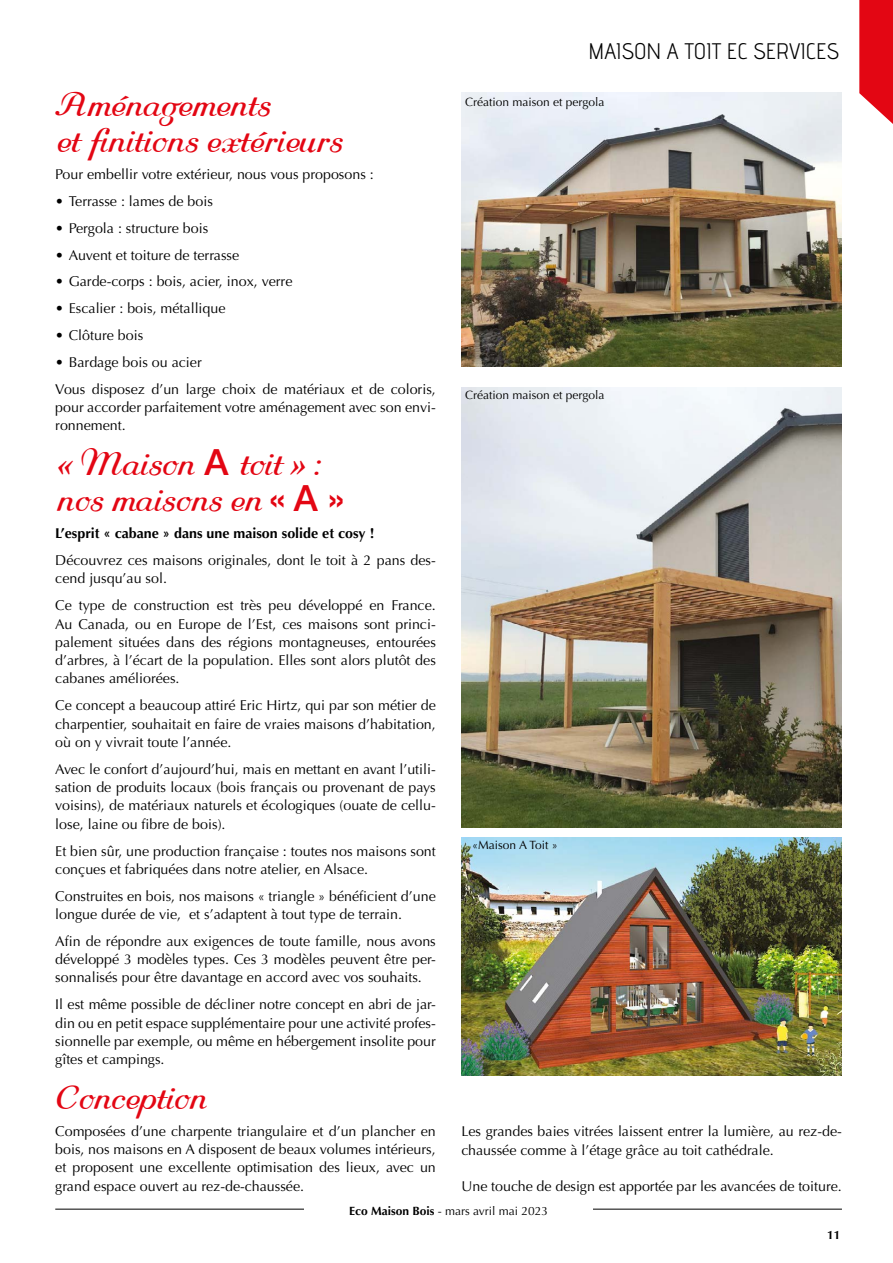
<style>
.page{position:relative;width:893px;height:1263px;background:#fff}
.page>*{position:absolute;margin:0;border:0;box-sizing:border-box;transform-origin:0 0}
.t1{font:36px/36.3px "Rundkursiv";color:#e30613}
.t2{font:22.5px "advent";color:#000}
.t3{font:14.25px/18.3px "Optima";color:#000}
.t4{font:700 14.25px "Optima";color:#000}
.t5{font:12px "Optima";color:#000}
.t6{font:700 12px "Optima";color:#000}
.s1{font-family:"Helvetica Neue";font-weight:500}
.s2{font-weight:700}
</style>
<div class="page">
<hr style="left:55px;top:1209px;width:787px;height:1px;background:#000">
<div style="left:304px;top:1201px;width:289px;height:16px;background:#fff"></div>
<svg style="left:859px;top:0;width:34px;height:124px;background:#e62732"></svg>
<img style="left:462px;top:387px;width:380px;height:440px">
<img style="left:461px;top:93px;width:381px;height:274px">
<img style="left:461px;top:837px;width:381px;height:239px">
<h2 class="t2" style="left:589px;top:37px;width:252px">MAISON A TOIT EC SERVICES</h2>
<h1 class="t1" style="left:55px;top:88px;width:288px">Aménagements<br>et finitions extérieurs</h1>
<p class="t3" style="left:55px;top:165px;width:320px">Pour embellir votre extérieur, nous vous proposons :</p>
<p class="t3" style="left:55px;top:192px;width:159px">• Terrasse : lames de bois</p>
<p class="t3" style="left:55px;top:219px;width:155px">• Pergola : structure bois</p>
<p class="t3" style="left:55px;top:246px;width:185px">• Auvent et toiture de terrasse</p>
<p class="t3" style="left:55px;top:273px;width:239px">• Garde-corps : bois, acier, inox, verre</p>
<p class="t3" style="left:55px;top:299px;width:172px">• Escalier : bois, métallique</p>
<p class="t3" style="left:55px;top:326px;width:89px">• Clôture bois</p>
<p class="t3" style="left:55px;top:349px;width:382px;line-height:26.8px">• Bardage bois ou acier<br>Vous disposez d’un large choix de matériaux et de coloris,</p>
<p class="t3" style="left:55px;top:398px;width:382px">pour accorder parfaitement votre aménagement avec son envi&shy;ronnement.</p>
<h1 class="t1" style="left:55px;top:447px;width:291px">« Maison <span class="s1">A</span> toit » : nos maisons en <span class="s1">« A »</span></h1>
<p class="t4" style="left:55px;top:525px;width:321px">L’esprit « cabane » dans une maison solide et cosy !</p>
<p class="t3" style="left:55px;top:551px;width:382px">Découvrez ces maisons originales, dont le toit à 2 pans des&shy;cend jusqu’au sol.</p>
<p class="t3" style="left:55px;top:596px;width:382px;text-align:justify">Ce type de construction est très peu développé en France.<br>Au Canada, ou en Europe de l’Est, ces maisons sont princi&shy;palement situées dans des régions montagneuses, entourées d’arbres, à l’écart de la population. Elles sont alors plutôt des cabanes améliorées.</p>
<p class="t3" style="left:55px;top:696px;width:382px;text-align:justify">Ce concept a beaucoup attiré Eric Hirtz, qui par son métier de charpentier, souhaitait en faire de vraies maisons d’habitation, où on y vivrait toute l’année.</p>
<p class="t3" style="left:55px;top:760px;width:382px;text-align:justify">Avec le confort d’aujourd’hui, mais en mettant en avant l’utili&shy;sation de produits locaux (bois français ou provenant de pays voisins), de matériaux naturels et écologiques (ouate de cellu&shy;lose, laine ou fibre de bois).</p>
<p class="t3" style="left:55px;top:842px;width:382px">Et bien sûr, une production française : toutes nos maisons sont conçues et fabriquées dans notre atelier, en Alsace.</p>
<p class="t3" style="left:55px;top:887px;width:382px">Construites en bois, nos maisons « triangle » bénéficient d’une longue durée de vie, et s’adaptent à tout type de terrain.</p>
<p class="t3" style="left:55px;top:932px;width:382px;text-align:justify">Afin de répondre aux exigences de toute famille, nous avons développé 3 modèles types. Ces 3 modèles peuvent être per&shy;sonnalisés pour être davantage en accord avec vos souhaits.</p>
<p class="t3" style="left:55px;top:995px;width:382px;text-align:justify">Il est même possible de décliner notre concept en abri de jar&shy;din ou en petit espace supplémentaire pour une activité profes&shy;sionnelle par exemple, ou même en hébergement insolite pour gîtes et campings.</p>
<h1 class="t1" style="left:55px;top:1081px;width:152px">Conception</h1>
<p class="t3" style="left:55px;top:1122px;width:382px;text-align:justify">Composées d’une charpente triangulaire et d’un plancher en bois, nos maisons en A disposent de beaux volumes intérieurs, et proposent une excellente optimisation des lieux, avec un grand espace ouvert au rez-de-chaussée.</p>
<p class="t3" style="left:461px;top:1122px;width:382px;line-height:18.9px">Les grandes baies vitrées laissent entrer la lumière, au rez-de&shy;chaussée comme à l’étage grâce au toit cathédrale.</p>
<p class="t5" style="left:465px;top:95px;width:141px">Création maison et pergola</p>
<p class="t5" style="left:465px;top:388px;width:141px">Création maison et pergola</p>
<p class="t5" style="left:472px;top:838px;width:87px">«Maison A Toit »</p>
<p class="t3" style="left:461px;top:1177px;width:382px">Une touche de design est apportée par les avancées de toiture.</p>
<p class="t5" style="left:349px;top:1203px;width:201px"><span class="s2">Eco Maison Bois</span> - mars avril mai 2023</p>
<p class="t6" style="left:827px;top:1228px;width:15px">11</p>
</div>
